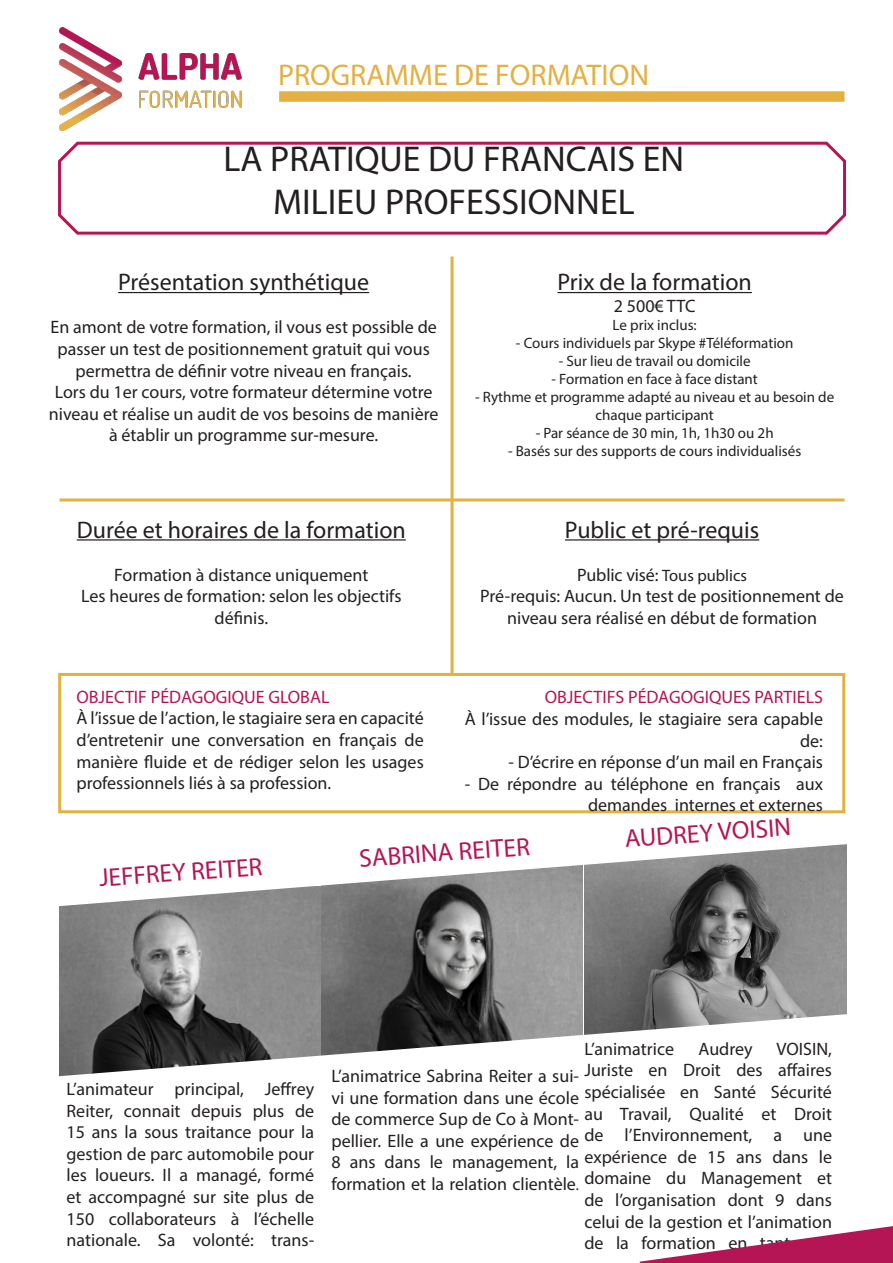
<style>
.page{position:relative;width:893px;height:1263px;background:#fff}
.page>*{position:absolute;margin:0;border:0;box-sizing:border-box;transform-origin:0 0}
.t1{font:36px "Myriad Pro";color:#231f20}
.t2{font:30px "Myriad Pro";color:#e3b041}
.t3{font:25.5px "Myriad Pro";color:#b51554}
.t4{font:24px "Myriad Pro";color:#231f20}
.t5{font:18px/21.6px "Myriad Pro";color:#231f20;text-align:center}
.t6{font:18px "Myriad Pro";color:#b51554}
.t7{font:15px/18px "Myriad Pro";color:#231f20;text-align:center}
.s1{font-size:16.5px}
.s2{font-size:15px}
</style>
<div class="page">
<img style="left:584px;top:908px;width:262px;height:102px">
<img style="left:60px;top:908px;width:261px;height:102px">
<img style="left:322px;top:908px;width:261px;height:102px">
<svg style="left:58px;top:141px;width:789px;height:94px"></svg>
<img style="left:60px;top:28px;width:181px;height:102px">
<div style="left:279px;top:91px;width:565px;height:11px;background:#e3b041"></div>
<hr style="left:118px;top:292px;width:251px;height:1px;background:#231f20">
<hr style="left:557px;top:292px;width:195px;height:1px;background:#231f20">
<hr style="left:451px;top:256px;width:3px;height:417px;background:#e3b041">
<svg style="left:58px;top:772px;width:789px;height:136px"></svg>
<hr style="left:60px;top:498px;width:784px;height:3px;background:#e3b041">
<hr style="left:77px;top:539px;width:329px;height:1px;background:#231f20">
<hr style="left:565px;top:539px;width:194px;height:1px;background:#231f20">
<svg style="left:59px;top:1010px;width:788px;height:67px"></svg>
<div style="left:58px;top:673px;width:787px;height:140px;border:3px solid #e3b041"></div>
<svg style="left:640px;top:1226px;width:253px;height:37px"></svg>
<p class="t2" style="left:278px;top:56px;width:373px">PROGRAMME DE FORMATION</p>
<p class="t1" style="left:224px;top:136px;width:462px">LA PRATIQUE DU FRANCAIS EN</p>
<p class="t1" style="left:273px;top:180px;width:363px">MILIEU PROFESSIONNEL</p>
<p class="t4" style="left:118px;top:267px;width:252px">Présentation synthétique</p>
<p class="t5" style="left:50px;top:316px;width:388px">En amont de votre formation, il vous est possible de passer un test de positionnement gratuit qui vous permettra de définir votre niveau en français.</p>
<p class="t5" style="left:49px;top:381px;width:391px">Lors du 1er cours, votre formateur détermine votre niveau et réalise un audit de vos besoins de manière à établir un programme sur-mesure.</p>
<p class="t4" style="left:77px;top:515px;width:331px">Durée et horaires de la formation</p>
<p class="t5" style="left:114px;top:564px;width:256px">Formation à distance uniquement</p>
<p class="t5" style="left:81px;top:585px;width:322px">Les heures de formation: selon les objectifs définis.</p>
<p class="t6" style="left:76px;top:686px;width:255px">OBJECTIF PÉDAGOGIQUE GLOBAL</p>
<p class="t5" style="left:76px;top:707px;width:349px;text-align:justify">À l’issue de l’action, le stagiaire sera en capacité d’entretenir une conversation en français de manière fluide et de rédiger selon les usages professionnels liés à sa profession.</p>
<p class="t4" style="left:557px;top:267px;width:196px">Prix de la formation</p>
<p class="t5" style="left:614px;top:295px;width:83px">2 500€ TTC</p>
<p class="t7" style="left:613px;top:315px;width:86px">Le prix inclus:</p>
<p class="t7" style="left:516px;top:333px;width:279px">- Cours individuels par Skype #Téléformation</p>
<p class="t7" style="left:559px;top:351px;width:193px">- Sur lieu de travail ou domicile</p>
<p class="t7" style="left:551px;top:369px;width:208px">- Formation en face à face distant</p>
<p class="t7" style="left:475px;top:387px;width:361px">- Rythme et programme adapté au niveau et au besoin de chaque participant</p>
<p class="t7" style="left:536px;top:423px;width:239px">- Par séance de 30 min, 1h, 1h30 ou 2h</p>
<p class="t7" style="left:508px;top:441px;width:295px">- Basés sur des supports de cours individualisés</p>
<p class="t4" style="left:565px;top:515px;width:196px">Public et pré-requis</p>
<p class="t5" style="left:480px;top:564px;width:365px">Public visé: <span class="s1">Tous publics<br></span>Pré-requis: Aucun. Un test de positionnement de niveau sera réalisé en début de formation</p>
<p class="t6" style="left:545px;top:686px;width:280px">OBJECTIFS PÉDAGOGIQUES PARTIELS</p>
<p class="t5" style="left:465px;top:708px;width:360px;text-align:right">À l’issue des modules, le stagiaire sera capable de:</p>
<p class="t5" style="left:508px;top:751px;width:316px">- D’écrire en réponse d’un mail en Français</p>
<p class="t5" style="left:465px;top:773px;width:360px;text-align:right">- De répondre au téléphone en français aux demandes internes et externes</p>
<p class="t3" style="left:98px;top:862px;width:165px;rotate:-4deg">JEFFREY REITER</p>
<p class="t3" style="left:358px;top:842px;width:172px;rotate:-4deg">SABRINA REITER</p>
<p class="t3" style="left:624px;top:823px;width:168px;rotate:-4deg">AUDREY VOISIN</p>
<p class="t5" style="left:67px;top:1078px;width:249px;text-align:justify">L’animateur principal, Jeffrey Reiter, connait depuis plus de 15 ans la sous traitance pour la gestion de parc automobile pour les loueurs. Il a managé, formé et accompagné sur site plus de 150 collaborateurs à l’échelle nationale. Sa volonté: trans-</p>
<p class="t5" style="left:584px;top:1037px;width:91px">L’animatrice</p>
<p class="t5" style="left:698px;top:1037px;width:56px">Audrey</p>
<p class="t5" style="left:584px;top:1037px;width:249px;text-align:justify;text-indent:192px">VOISIN, Juriste en Droit des affaires spécialisée en Santé Sécurité au Travail, Qualité et Droit de l’Environnement, a une expérience de 15 ans dans le domaine du Management et de l’organisation dont 9 dans celui de la gestion et l’animation de la formation en tant que</p>
<p class="t5" style="left:331px;top:1065px;width:249px;text-align:justify">L’animatrice Sabrina Reiter a sui&shy;vi une formation dans une école de commerce Sup de Co à Mont&shy;pellier. Elle a une expérience de 8 ans dans le management, la formation et la relation clientèle<span class="s2">.</span></p>
</div>
